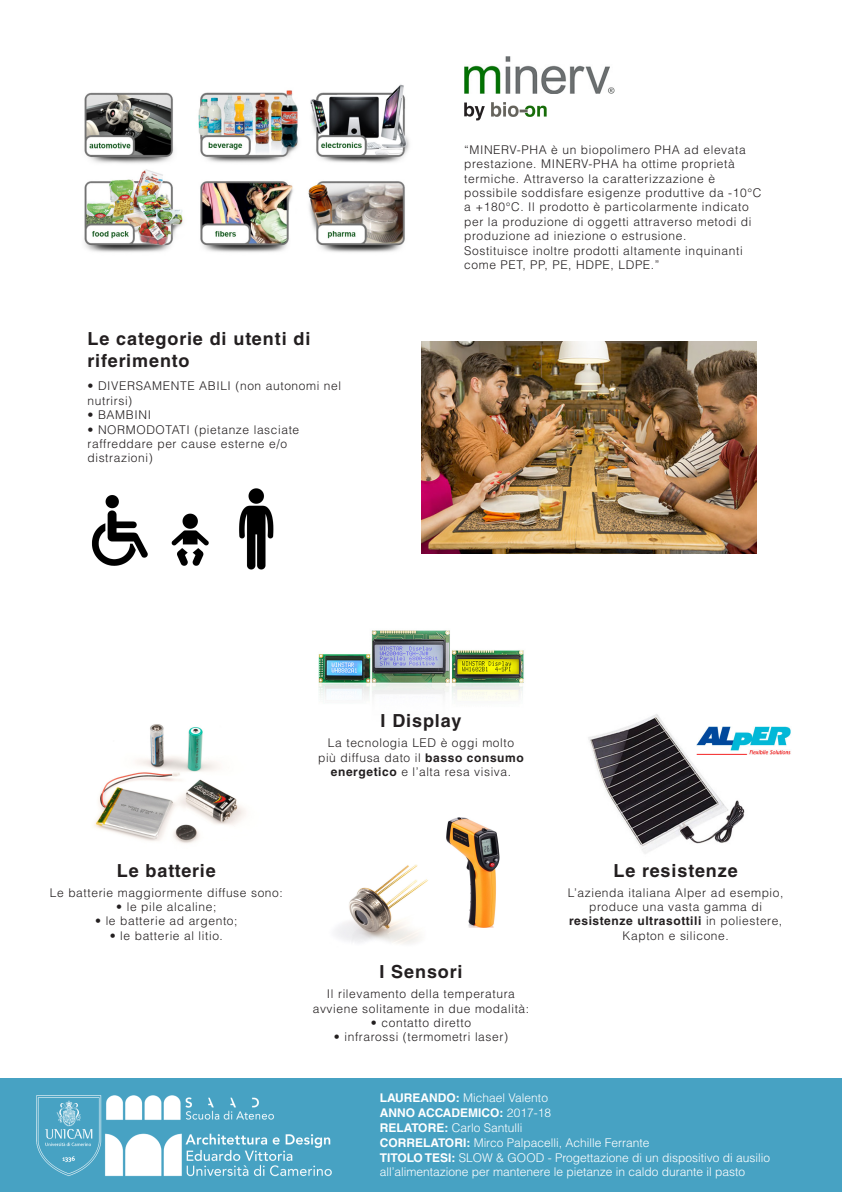
<style>
.page{position:relative;width:842px;height:1192px;background:#fff}
.page>*{position:absolute;margin:0;border:0;box-sizing:border-box;transform-origin:0 0}
.t1{font:700 18px/21.6px "Helvetica LT Std";letter-spacing:.05em;color:#231f20}
.t2{font:300 12px/14.4px "Helvetica LT Std";letter-spacing:.05em;color:#231f20}
.t3{font:300 12px/14.4px "Helvetica LT Std";color:#fff}
.t4{font:700 12px "Helvetica LT Std";color:#fff}
.s1{font-weight:700}
.s2{font-weight:300}
</style>
<div class="page">
<div style="left:0;top:1079px;width:842px;height:113px;background:#47a2c3"></div>
<img style="left:36px;top:1095px;width:296px;height:82px">
<img style="left:464px;top:57px;width:150px;height:37px">
<img style="left:491px;top:102px;width:55px;height:15px">
<svg style="left:464px;top:103px;width:21px;height:17px"></svg>
<img style="left:84px;top:84px;width:326px;height:169px">
<img style="left:421px;top:342px;width:335px;height:212px">
<img style="left:171px;top:513px;width:38px;height:53px">
<img style="left:91px;top:495px;width:57px;height:71px">
<img style="left:239px;top:488px;width:35px;height:82px">
<img style="left:318px;top:630px;width:206px;height:70px">
<img style="left:94px;top:724px;width:152px;height:120px">
<img style="left:446px;top:818px;width:54px;height:109px">
<img style="left:336px;top:864px;width:92px;height:80px">
<img style="left:588px;top:714px;width:180px;height:140px">
<img style="left:697px;top:726px;width:94px;height:28px">
<p class="t1" style="left:88px;top:328px;width:224px">Le categorie di utenti di riferimento</p>
<p class="t2" style="left:88px;top:379px;width:255px">• DIVERSAMENTE ABILI (non autonomi nel nutrirsi)</p>
<p class="t2" style="left:88px;top:408px;width:65px">• BAMBINI</p>
<p class="t2" style="left:88px;top:422px;width:213px">• NORMODOTATI (pietanze lasciate raffreddare per cause esterne e/o distrazioni)</p>
<p class="t2" style="left:464px;top:142px;width:299px">“MINERV-PHA è un biopolimero PHA ad elevata prestazione. MINERV-PHA ha ottime proprietà termiche. Attraverso la caratterizzazione è possibile soddisfare esigenze produttive da -10°C a +180°C. Il prodotto è particolarmente indicato per la produzione di oggetti attraverso metodi di produzione ad iniezione o estrusione.</p>
<p class="t2" style="left:464px;top:243px;width:280px">Sostituisce inoltre prodotti altamente inquinanti come PET, PP, PE, HDPE, LDPE.”</p>
<p class="t1" style="left:381px;top:710px;width:82px">I Display</p>
<p class="t2" style="left:318px;top:736px;width:207px;text-align:center">La tecnologia LED è oggi molto più diffusa dato il <span class="s1">basso consumo energetico</span> e l’alta resa visiva.</p>
<p class="t1" style="left:117px;top:859px;width:100px">Le batterie</p>
<p class="t2" style="left:50px;top:885px;width:234px">Le batterie maggiormente diffuse sono:</p>
<p class="t2" style="left:116px;top:899px;width:102px">• le pile alcaline;</p>
<p class="t2" style="left:95px;top:914px;width:144px">• le batterie ad argento;</p>
<p class="t2" style="left:110px;top:928px;width:115px">• le batterie al litio.</p>
<p class="t1" style="left:379px;top:961px;width:84px">I Sensori</p>
<p class="t2" style="left:313px;top:987px;width:218px;text-align:center">Il rilevamento della temperatura avviene solitamente in due modalità:</p>
<p class="t2" style="left:371px;top:1015px;width:102px">• contatto diretto</p>
<p class="t2" style="left:334px;top:1030px;width:176px">• infrarossi (termometri laser)</p>
<p class="t1" style="left:613px;top:859px;width:126px">Le resistenze</p>
<p class="t2" style="left:568px;top:885px;width:217px">L’azienda italiana Alper ad esempio,</p>
<p class="t2" style="left:569px;top:899px;width:215px;text-align:center">produce una vasta gamma di <span class="s1">resistenze ultrasottili</span> in poliestere,<br>Kapton e silicone.</p>
<p class="t3" style="left:380px;top:1090px;width:170px"><span class="s1">LAUREANDO:</span> Michael Valento</p>
<p class="t4" style="left:380px;top:1105px;width:173px">ANNO ACCADEMICO: <span class="s2">2017-18</span></p>
<p class="t3" style="left:380px;top:1120px;width:144px"><span class="s1">RELATORE:</span> Carlo Santulli</p>
<p class="t3" style="left:380px;top:1135px;width:271px"><span class="s1">CORRELATORI:</span> Mirco Palpacelli, Achille Ferrante</p>
<p class="t3" style="left:380px;top:1150px;width:392px"><span class="s1">TITOLO TESI:</span> SLOW &amp; GOOD - Progettazione di un dispositivo di ausilio all’alimentazione per mantenere le pietanze in caldo durante il pasto</p>
</div>
